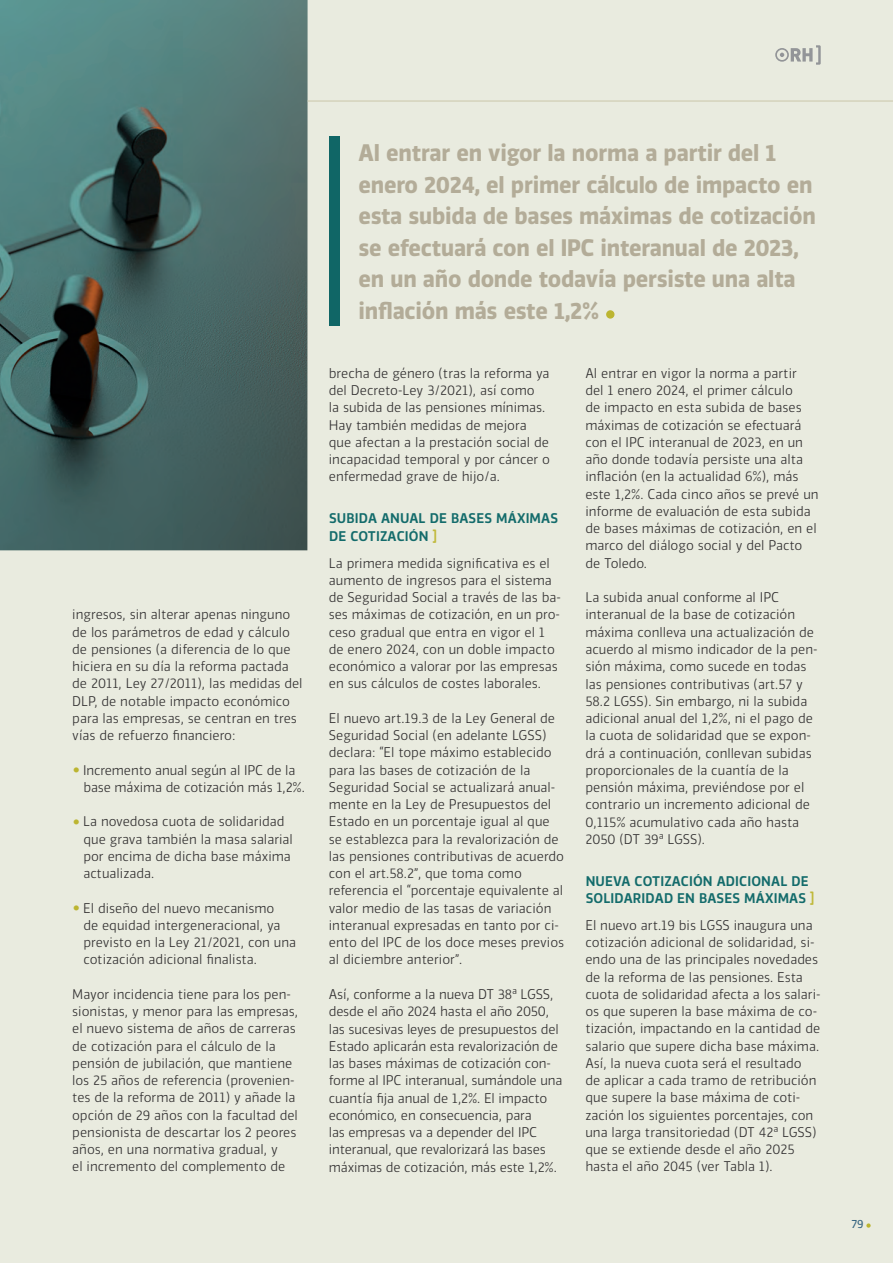
<style>
.page{position:relative;width:893px;height:1263px;background:#e9ebdf}
.page>*{position:absolute;margin:0;border:0;box-sizing:border-box;transform-origin:0 0}
.t1{font:700 22.5px/31.5px "Vinkel";letter-spacing:-.01em;color:#b3ac98}
.stl_base{font:300 13.2px/17.2px "Vinkel";color:#312f30}
.stl_base-2{font:500 13.2px/17.2px "Vinkel";letter-spacing:.01em;color:#136b6b}
.t2{font:11.25px "Vinkel";color:#366480}
.s1{font-family:"Geogrotesque";font-weight:400;font-size:22.5px;color:#bcb531}
.s2{font-family:"Agency FB";font-weight:700;font-size:15px;color:#c0b93a}
</style>
<div class="page">
<svg style="left:866px;top:1223px;width:5px;height:5px"></svg>
<svg style="left:775px;top:45px;width:46px;height:20px"></svg>
<img style="left:0;top:0;width:308px;height:550px">
<div style="left:329px;top:136px;width:10px;height:190px;background:#106666"></div>
<div style="left:606px;top:310px;width:8px;height:9px;background:#bcb531;border-radius:50%"></div>
<hr style="left:308px;top:100px;width:585px;height:2px;background:#cdcaaf">
<p class="stl_base" style="left:72px;top:606px;width:232px">ingresos, sin alterar apenas ninguno de los parámetros de edad y cálculo de pensiones (a diferencia de lo que hiciera en su día la reforma pactada de 2011, Ley 27/2011), las medidas del DLP, de notable impacto económico para las empresas, se centran en tres vías de refuerzo financiero:</p>
<p class="stl_base" style="left:83px;top:761px;width:223px;text-indent:-11px"><span class="s1">¬</span> Incremento anual según al IPC de la base máxima de cotización más 1,2%.</p>
<p class="stl_base" style="left:83px;top:813px;width:211px;text-indent:-11px"><span class="s1">¬</span> La novedosa cuota de solidaridad que grava también la masa salarial por encima de dicha base máxima actualizada.</p>
<p class="stl_base" style="left:83px;top:899px;width:214px;text-indent:-11px"><span class="s1">¬</span> El diseño del nuevo mecanismo<br>de equidad intergeneracional, ya previsto en la Ley 21/2021, con una cotización adicional finalista.</p>
<p class="stl_base" style="left:72px;top:986px;width:227px">Mayor incidencia tiene para los pen&shy;sionistas, y menor para las empresas, el nuevo sistema de años de carreras de cotización para el cálculo de la pensión de jubilación, que mantiene los 25 años de referencia (provenien&shy;tes de la reforma de 2011) y añade la opción de 29 años con la facultad del pensionista de descartar los 2 peores años, en una normativa gradual, y<br>el incremento del complemento de</p>
<p class="t1" style="left:359px;top:137px;width:459px">Al entrar en vigor la norma a partir del 1 enero 2024, el primer cálculo de impacto en esta subida de bases máximas de cotización se efectuará con el IPC interanual de 2023, en un año donde todavía persiste una alta inflación más este 1,2%</p>
<p class="stl_base" style="left:329px;top:365px;width:223px">brecha de género (tras la reforma ya del Decreto-Ley 3/2021), así como<br>la subida de las pensiones mínimas.<br>Hay también medidas de mejora que afectan a la prestación social de incapacidad temporal y por cáncer o enfermedad grave de hijo/a.</p>
<p class="stl_base-2" style="left:329px;top:510px;width:231px">SUBIDA ANUAL DE BASES MÁXIMAS<br>DE COTIZACIÓN <span class="s2">]</span></p>
<p class="stl_base" style="left:329px;top:554px;width:234px">La primera medida significativa es el aumento de ingresos para el sistema de Seguridad Social a través de las ba&shy;ses máximas de cotización, en un pro&shy;ceso gradual que entra en vigor el 1 de enero 2024, con un doble impacto económico a valorar por las empresas en sus cálculos de costes laborales.</p>
<p class="stl_base" style="left:329px;top:710px;width:237px">El nuevo art.19.3 de la Ley General de Seguridad Social (en adelante LGSS) declara: “El tope máximo establecido para las bases de cotización de la Seguridad Social se actualizará anual&shy;mente en la Ley de Presupuestos del Estado en un porcentaje igual al que se establezca para la revalorización de las pensiones contributivas de acuerdo con el art.58.2”, que toma como referencia el “porcentaje equivalente al valor medio de las tasas de variación interanual expresadas en tanto por ci&shy;ento del IPC de los doce meses previos al diciembre anterior”.</p>
<p class="stl_base" style="left:329px;top:986px;width:235px">Así, conforme a la nueva DT 38ª LGSS, desde el año 2024 hasta el año 2050, las sucesivas leyes de presupuestos del Estado aplicarán esta revalorización de las bases máximas de cotización con&shy;forme al IPC interanual, sumándole una cuantía fija anual de 1,2%. El impacto económico, en consecuencia, para<br>las empresas va a depender del IPC interanual, que revalorizará las bases máximas de cotización, más este 1,2%.</p>
<p class="stl_base" style="left:585px;top:365px;width:235px">Al entrar en vigor la norma a partir<br>del 1 enero 2024, el primer cálculo<br>de impacto en esta subida de bases máximas de cotización se efectuará con el IPC interanual de 2023, en un año donde todavía persiste una alta inflación (en la actualidad 6%), más este 1,2%. Cada cinco años se prevé un informe de evaluación de esta subida de bases máximas de cotización, en el marco del diálogo social y del Pacto de Toledo.</p>
<p class="stl_base" style="left:585px;top:589px;width:234px">La subida anual conforme al IPC interanual de la base de cotización máxima conlleva una actualización de acuerdo al mismo indicador de la pen&shy;sión máxima, como sucede en todas las pensiones contributivas (art.57 y 58.2 LGSS). Sin embargo, ni la subida adicional anual del 1,2%, ni el pago de la cuota de solidaridad que se expon&shy;drá a continuación, conllevan subidas proporcionales de la cuantía de la pensión máxima, previéndose por el contrario un incremento adicional de 0,115% acumulativo cada año hasta 2050 (DT 39ª LGSS).</p>
<p class="stl_base-2" style="left:586px;top:872px;width:230px">NUEVA COTIZACIÓN ADICIONAL DE<br>SOLIDARIDAD EN BASES MÁXIMAS <span class="s2">]</span></p>
<p class="stl_base" style="left:585px;top:917px;width:237px">El nuevo art.19 bis LGSS inaugura una cotización adicional de solidaridad, si&shy;endo una de las principales novedades de la reforma de las pensiones. Esta cuota de solidaridad afecta a los salari&shy;os que superen la base máxima de co&shy;tización, impactando en la cantidad de salario que supere dicha base máxima.<br>Así, la nueva cuota será el resultado<br>de aplicar a cada tramo de retribución que supere la base máxima de coti&shy;zación los siguientes porcentajes, con una larga transitoriedad (DT 42ª LGSS) que se extiende desde el año 2025 hasta el año 2045 (ver Tabla 1).</p>
<p class="t2" style="left:851px;top:1216px;width:14px">79</p>
</div>
